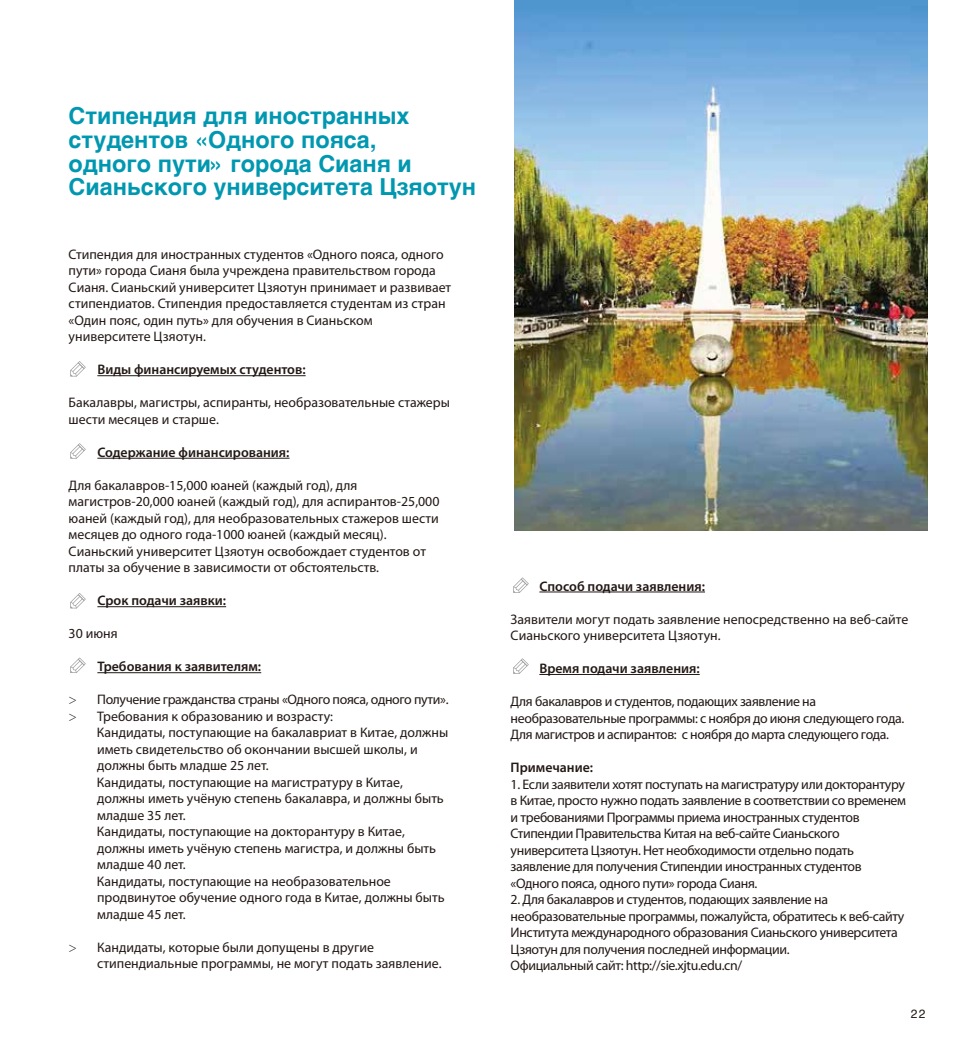
<style>
.page{position:relative;width:978px;height:1063px;background:#fff}
.page>*{position:absolute;margin:0;border:0;box-sizing:border-box;transform-origin:0 0}
.t1{font:700 23.4px/23.7px "Helvetica";color:#0097b0}
.t2{font:13.8px/16.5px "Myriad Pro";letter-spacing:-.005em;color:#221815}
.t3{font:13.8px/16.5px "Myriad Pro";letter-spacing:-.025em;color:#221815}
.t4{font:600 13.8px "Myriad Pro";color:#221815}
.t5{font:12px "Helvetica";color:#221815}
.s1{font-family:"Adobe Song Std";font-weight:300}
</style>
<div class="page">
<img style="left:515px;top:0;width:413px;height:531px">
<hr style="left:539px;top:592px;width:166px;height:1px;background:#221815">
<hr style="left:539px;top:674px;width:161px;height:1px;background:#221815">
<hr style="left:97px;top:375px;width:209px;height:1px;background:#221815">
<hr style="left:97px;top:458px;width:193px;height:1px;background:#221815">
<hr style="left:97px;top:606px;width:129px;height:1px;background:#221815">
<hr style="left:97px;top:672px;width:164px;height:1px;background:#221815">
<svg style="left:70px;top:361px;width:16px;height:16px"></svg>
<svg style="left:70px;top:443px;width:16px;height:16px"></svg>
<svg style="left:70px;top:593px;width:16px;height:15px"></svg>
<svg style="left:70px;top:658px;width:16px;height:15px"></svg>
<svg style="left:513px;top:577px;width:16px;height:16px"></svg>
<svg style="left:513px;top:658px;width:16px;height:16px"></svg>
<h1 class="t1" style="left:69px;top:105px;width:409px">Стипендия для иностранных студентов «Одного пояса,<br>одного пути» города Сианя и<br>Сианьского университета Цзяотун</h1>
<p class="t2" style="left:69px;top:246px;width:384px">Стипендия для иностранных студентов «Одного пояса, одного пути» города Сианя была учреждена правительством города Сианя. Сианьский университет Цзяотун принимает и развивает стипендиатов. Стипендия предоставляется студентам из стран «Один пояс, один путь» для обучения в Сианьском университете Цзяотун.</p>
<p class="t4" style="left:97px;top:362px;width:210px">Виды финансируемых студентов:</p>
<p class="t2" style="left:69px;top:395px;width:383px">Бакалавры, магистры, аспиранты, необразовательные стажеры шести месяцев и старше.</p>
<p class="t4" style="left:97px;top:445px;width:194px">Содержание финансирования:</p>
<p class="t2" style="left:69px;top:477px;width:372px">Для бакалавров-15,000 юаней (каждый год), для магистров-20,000 юаней (каждый год), для аспирантов-25,000 юаней (каждый год), для необразовательных стажеров шести месяцев до одного года-1000 юаней (каждый месяц).<br>Сианьский университет Цзяотун освобождает студентов от платы за обучение в зависимости от обстоятельств.</p>
<p class="t4" style="left:97px;top:593px;width:130px">Срок подачи заявки:</p>
<p class="t2" style="left:69px;top:626px;width:51px">30 июня</p>
<p class="t4" style="left:97px;top:659px;width:165px">Требования к заявителям:</p>
<p class="t3" style="left:69px;top:692px;width:381px"><span class="s1">&gt;</span> Получение гражданства страны «Одного пояса, одного пути». <span class="s1">&gt;</span> Требования к образованию и возрасту:</p>
<p class="t2" style="left:97px;top:725px;width:353px">Кандидаты, поступающие на бакалавриат в Китае, должны иметь свидетельство об окончании высшей школы, и должны быть младше 25 лет.<br>Кандидаты, поступающие на магистратуру в Китае, должны иметь учёную степень бакалавра, и должны быть младше 35 лет.<br>Кандидаты, поступающие на докторантуру в Китае, должны иметь учёную степень магистра, и должны быть младше 40 лет.<br>Кандидаты, поступающие на необразовательное продвинутое обучение одного года в Китае, должны быть младше 45 лет.</p>
<p class="t2" style="left:97px;top:939px;width:346px;text-indent:-29px"><span class="s1">&gt;</span> Кандидаты, которые были допущены в другие стипендиальные программы, не могут подать заявление.</p>
<p class="t4" style="left:539px;top:578px;width:167px">Способ подачи заявления:</p>
<p class="t2" style="left:511px;top:611px;width:399px">Заявители могут подать заявление непосредственно на веб-сайте<br>Сианьского университета Цзяотун.</p>
<p class="t4" style="left:539px;top:661px;width:162px">Время подачи заявления:</p>
<p class="t3" style="left:511px;top:693px;width:395px">Для бакалавров и студентов, подающих заявление на необразовательные программы: с ноября до июня следующего года.<br>Для магистров и аспирантов: с ноября до марта следующего года.</p>
<p class="t4" style="left:511px;top:760px;width:84px">Примечание:</p>
<p class="t3" style="left:511px;top:776px;width:397px">1. Если заявители хотят поступать на магистратуру или докторантуру в Китае, просто нужно подать заявление в соответствии со временем и требованиями Программы приема иностранных студентов Стипендии Правительства Китая на веб-сайте Сианьского университета Цзяотун. Нет необходимости отдельно подать заявление для получения Стипендии иностранных студентов «Одного пояса, одного пути» города Сианя.</p>
<p class="t3" style="left:511px;top:891px;width:395px">2. Для бакалавров и студентов, подающих заявление на необразовательные программы, пожалуйста, обратитесь к веб-сайту Института международного образования Сианьского университета Цзяотун для получения последней информации.<br>Официальный сайт: http://sie.xjtu.edu.cn/</p>
<p class="t5" style="left:911px;top:1004px;width:16px">22</p>
</div>
